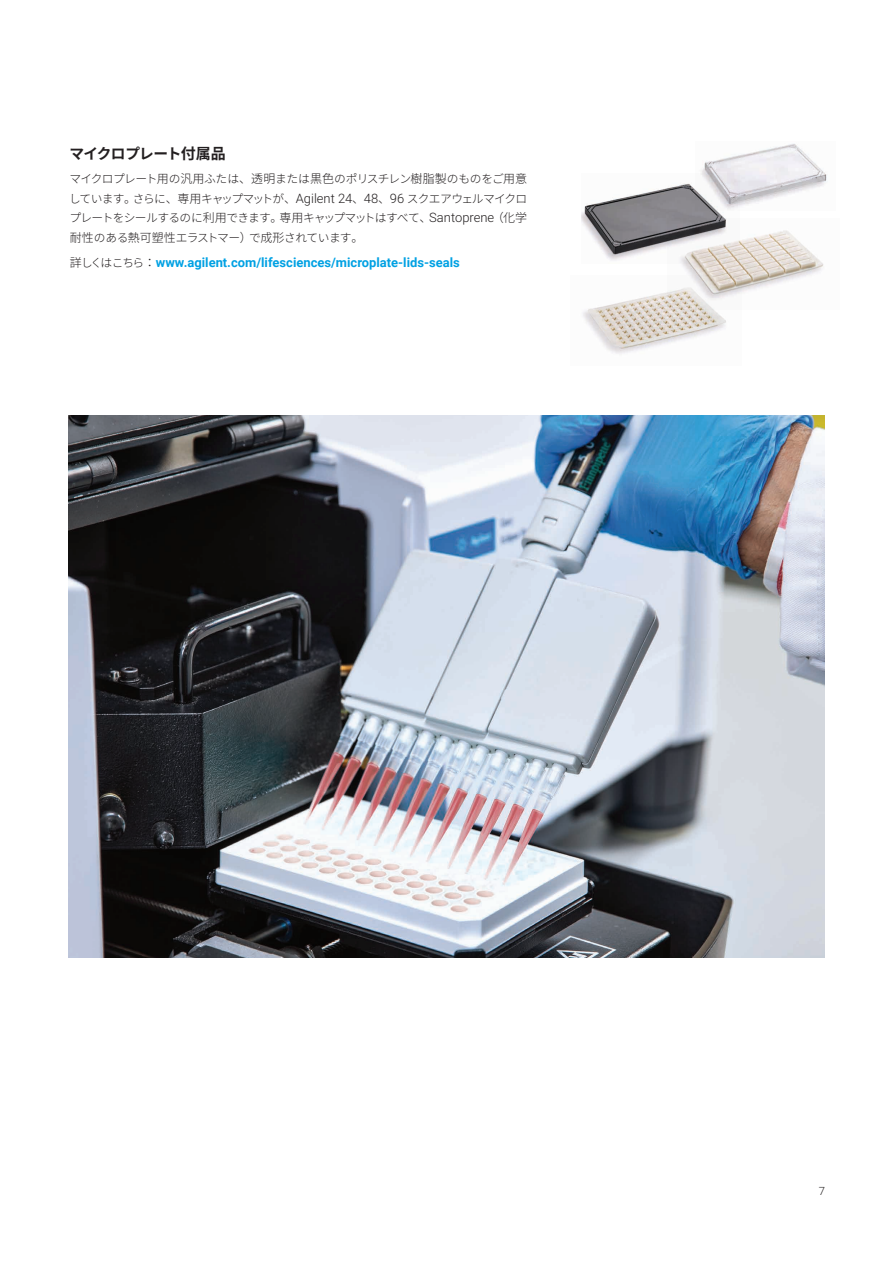
<style>
.page{position:relative;width:893px;height:1263px;background:#fff}
.page>*{position:absolute;margin:0;border:0;box-sizing:border-box;transform-origin:0 0}
.BROCHURE_subhead_blue{font:700 14.7px "Noto Sans CJ Kjp";letter-spacing:-.05em;color:#231f20}
.BROCHURE_callout_subhead_black{font:700 12.9px "Roboto";color:#00a1e3}
.BROCHURE_text_black{font:300 11.7px/19.5px "Noto Sans CJ Kjp";letter-spacing:-.065em;color:#231f20;text-align:justify}
.t1{font:300 11.4px "Roboto";color:#231f20}
.s1{font-size:15px}
.s2{font-size:12px}
.s3{font-family:"Roboto";font-size:12.9px}
.s4{font-family:"Noto Sans CJ Kjp";font-weight:300;font-size:12px;color:#231f20}
.s5{font-family:"Noto Sans CJ Kjp";font-weight:300;font-size:11.7px;color:#231f20}
</style>
<div class="page">
<img style="left:701px;top:143px;width:126px;height:63px">
<img style="left:581px;top:173px;width:159px;height:88px">
<img style="left:667px;top:219px;width:157px;height:73px">
<img style="left:583px;top:275px;width:159px;height:79px">
<img style="left:69px;top:415px;width:756px;height:543px">
<p class="BROCHURE_subhead_blue" style="left:69px;top:145px;width:158px">マイクロプレート<span class="s1">付属品</span></p>
<p class="BROCHURE_text_black" style="left:69px;top:169px;width:460px">マイクロプレート<span class="s2">用</span>の<span class="s2">汎用</span>ふたは<span class="s2">、透明</span>または<span class="s2">黒色</span>のポリスチレン<span class="s2">樹脂製</span>のものをご<span class="s2">用意</span>しています<span class="s2">。</span>さらに<span class="s2">、専用</span>キャップマットが<span class="s2">、</span><span class="s3">Agilent 24</span><span class="s2">、</span><span class="s3">48</span><span class="s2">、</span><span class="s3">96</span> スクエアウェルマイクロプレートをシールするのに<span class="s2">利用</span>できます<span class="s2">。専用</span>キャップマットはすべて<span class="s2">、</span><span class="s3">Santoprene</span><span class="s2">（化学耐性</span>のある<span class="s2">熱可塑性</span>エラストマー<span class="s2">）</span>で<span class="s2">成形</span>されています<span class="s2">。</span></p>
<p class="BROCHURE_callout_subhead_black" style="left:70px;top:254px;width:391px"><span class="s4">詳</span><span class="s5">しくはこちら</span><span class="s4">：</span>www.agilent.com/lifesciences/microplate-lids-seals</p>
<p class="t1" style="left:819px;top:1183px;width:8px">7</p>
</div>
